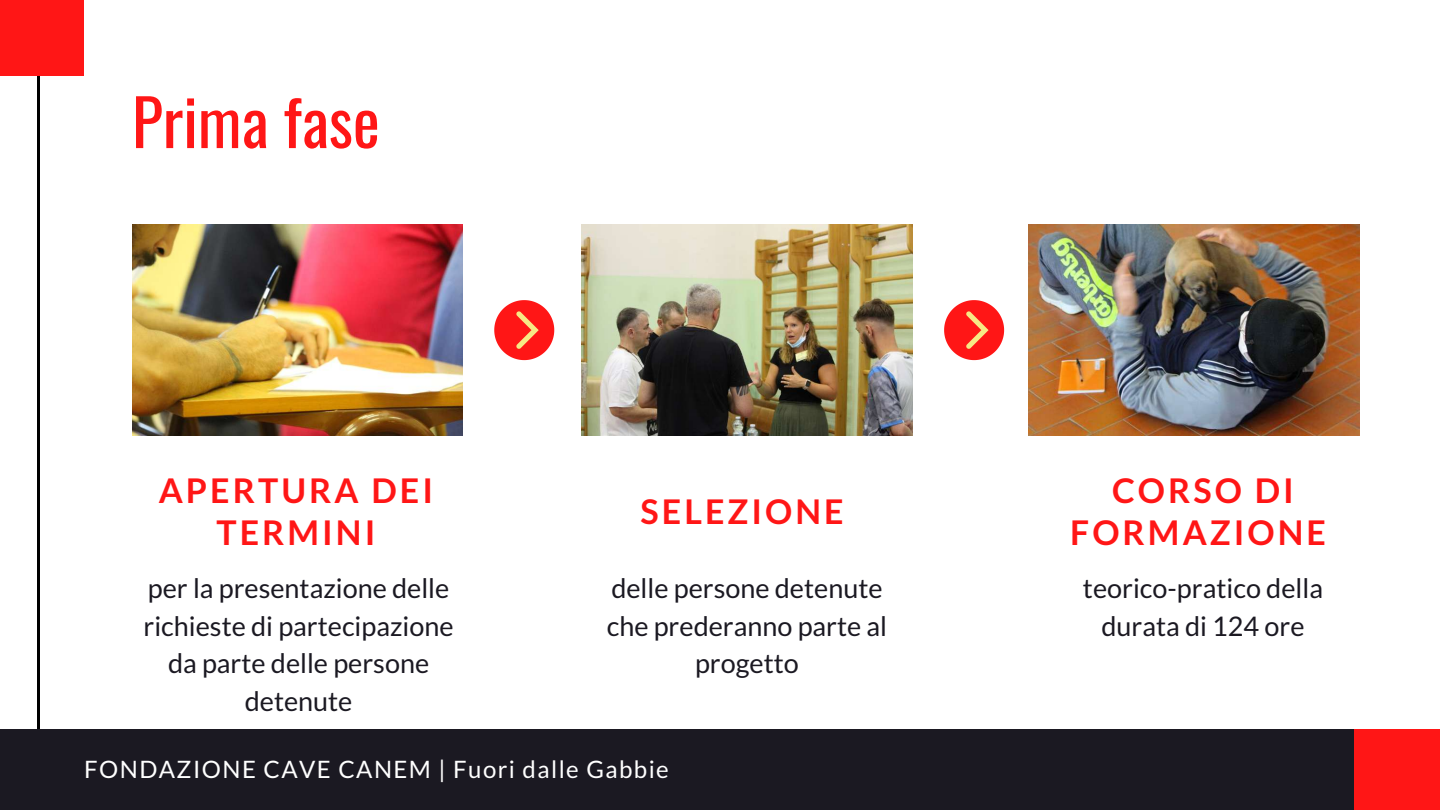
<style>
.page{position:relative;width:1440px;height:810px;background:#fff}
.page>*{position:absolute;margin:0;border:0;box-sizing:border-box;transform-origin:0 0}
.t1{font:64px "Oswald";color:#ff1616}
.t2{font:700 34px/42px "Lato";letter-spacing:.09em;color:#ff1616;text-align:center}
.t3{font:27px/37.5px "Lato";color:#1b1922;text-align:center}
.t4{font:24px "Lato";letter-spacing:.06em;color:#fff}
</style>
<div class="page">
<img style="left:132px;top:225px;width:331px;height:210px">
<img style="left:582px;top:225px;width:330px;height:210px">
<svg style="left:494px;top:300px;width:60px;height:60px"></svg>
<img style="left:1028px;top:225px;width:331px;height:210px">
<svg style="left:944px;top:300px;width:60px;height:60px"></svg>
<hr style="left:37px;top:0;width:3px;height:741px;background:#000">
<div style="left:0;top:729px;width:1440px;height:81px;background:#1b1922"></div>
<div style="left:0;top:0;width:84px;height:75px;background:#ff1616"></div>
<div style="left:1354px;top:729px;width:86px;height:81px;background:#ff1616"></div>
<h1 class="t1" style="left:132px;top:72px;width:249px">Prima fase</h1>
<p class="t2" style="left:159px;top:469px;width:276px">APERTURA DEI<br>TERMINI</p>
<p class="t3" style="left:144px;top:569px;width:312px">per la presentazione delle richieste di partecipazione da parte delle persone detenute</p>
<p class="t2" style="left:641px;top:490px;width:205px">SELEZIONE</p>
<p class="t3" style="left:607px;top:569px;width:282px">delle persone detenute che prederanno parte al progetto</p>
<p class="t4" style="left:84px;top:754px;width:586px">FONDAZIONE CAVE CANEM | Fuori dalle Gabbie</p>
<p class="t2" style="left:1070px;top:469px;width:257px">CORSO DI<br>FORMAZIONE</p>
<p class="t3" style="left:1083px;top:569px;width:242px">teorico-pratico della durata di 124 ore</p>
</div>
